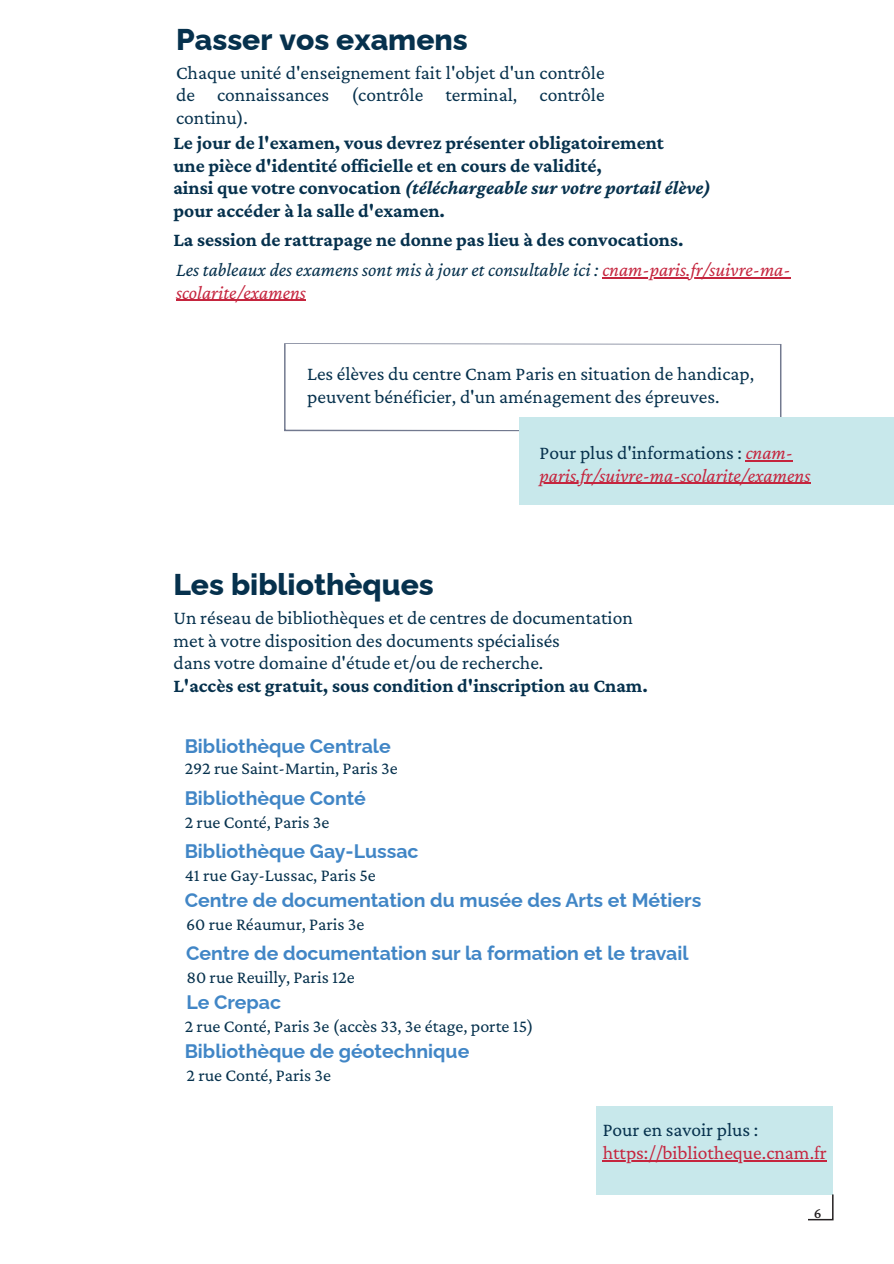
<style>
.page{position:relative;width:894px;height:1264px;background:#fff}
.page>*{position:absolute;margin:0;border:0;box-sizing:border-box;transform-origin:0 0}
.t1{font:800 30px "Raleway";color:#06314d}
.t2{font:700 19.5px/22.5px "Crimson Pro";color:#06314d}
.t3{font:19.5px/22.5px "Crimson Pro";color:#06314d}
.t4{font:700 19.5px "Raleway";color:#4186c6}
.t5{font:italic 19.5px/22.5px "Crimson Pro";color:#c5253e}
.t6{font:19.5px "Crimson Pro";color:#c5253e}
.t7{font:18px "Crimson Pro";color:#06314d}
.t8{font:500 15px "Crimson Pro";color:#231f20}
.s1{font-style:italic}
.s2{font-weight:400;font-style:italic}
.s3{font-weight:400;font-style:italic;color:#c5253e}
.s4{font-style:normal;color:#06314d}
</style>
<div class="page">
<div style="left:596px;top:1106px;width:236px;height:88px;background:#c8e8eb"></div>
<svg style="left:807px;top:1194px;width:26px;height:26px"></svg>
<hr style="left:602px;top:1160px;width:224px;height:1px;background:#c5253e">
<svg style="left:284px;top:343px;width:497px;height:88px"></svg>
<div style="left:520px;top:417px;width:373px;height:88px;background:#c8e8eb"></div>
<hr style="left:745px;top:460px;width:47px;height:1px;background:#c5253e">
<hr style="left:539px;top:483px;width:271px;height:1px;background:#c5253e">
<hr style="left:602px;top:277px;width:188px;height:1px;background:#c5253e">
<hr style="left:176px;top:300px;width:130px;height:1px;background:#c5253e">
<h1 class="t1" style="left:176px;top:21px;width:293px">Passer vos examens</h1>
<p class="t3" style="left:176px;top:61px;width:430px;text-align:justify">Chaque unité d'enseignement fait l'objet d'un contrôle de connaissances (contrôle terminal, contrôle continu).</p>
<p class="t2" style="left:173px;top:131px;width:539px">Le jour de l'examen, vous devrez présenter obligatoirement<br>une pièce d'identité officielle et en cours de validité,<br>ainsi que votre convocation <span class="s1">(téléchargeable sur votre portail élève) </span>pour accéder à la salle d'examen.</p>
<p class="t2" style="left:173px;top:224px;width:618px;line-height:30.5px">La session de rattrapage ne donne pas lieu à des convocations.<br><span class="s2">Les tableaux des examens sont mis à jour et consultable ici :</span> <span class="s3">cnam-paris.fr/suivre-ma-</span></p>
<p class="t5" style="left:176px;top:281px;width:131px">scolarite/examens</p>
<p class="t3" style="left:307px;top:362px;width:448px">Les élèves du centre Cnam Paris en situation de handicap, peuvent bénéficier, d'un aménagement des épreuves.</p>
<p class="t5" style="left:539px;top:441px;width:272px"><span class="s4">Pour plus d'informations :</span> cnam&shy;paris.fr/suivre-ma-scolarite/examens</p>
<h1 class="t1" style="left:173px;top:567px;width:262px">Les bibliothèques</h1>
<p class="t3" style="left:173px;top:606px;width:461px">Un réseau de bibliothèques et de centres de documentation met à votre disposition des documents spécialisés<br>dans votre domaine d'étude et/ou de recherche.</p>
<p class="t2" style="left:173px;top:674px;width:476px">L'accès est gratuit, sous condition d'inscription au Cnam.</p>
<p class="t4" style="left:185px;top:735px;width:207px">Bibliothèque Centrale</p>
<p class="t7" style="left:185px;top:758px;width:214px">292 rue Saint-Martin, Paris 3e</p>
<p class="t4" style="left:185px;top:786px;width:183px">Bibliothèque Conté</p>
<p class="t7" style="left:185px;top:811px;width:146px">2 rue Conté, Paris 3e</p>
<p class="t4" style="left:185px;top:839px;width:235px">Bibliothèque Gay-Lussac</p>
<p class="t7" style="left:185px;top:865px;width:192px">41 rue Gay-Lussac, Paris 5e</p>
<p class="t4" style="left:185px;top:888px;width:518px">Centre de documentation du musée des Arts et Métiers</p>
<p class="t7" style="left:186px;top:913px;width:180px">60 rue Réaumur, Paris 3e</p>
<p class="t4" style="left:186px;top:941px;width:504px">Centre de documentation sur la formation et le travail</p>
<p class="t7" style="left:186px;top:967px;width:170px">80 rue Reuilly, Paris 12e</p>
<p class="t4" style="left:186px;top:990px;width:96px">Le Crepac</p>
<p class="t7" style="left:185px;top:1016px;width:350px">2 rue Conté, Paris 3e (accès 33, 3e étage, porte 15)</p>
<p class="t4" style="left:185px;top:1039px;width:286px">Bibliothèque de géotechnique</p>
<p class="t7" style="left:186px;top:1064px;width:146px">2 rue Conté, Paris 3e</p>
<p class="t3" style="left:602px;top:1118px;width:157px">Pour en savoir plus :</p>
<p class="t6" style="left:602px;top:1141px;width:225px">https://bibliotheque.cnam.fr</p>
<p class="t8" style="left:813px;top:1204px;width:9px">6</p>
</div>
